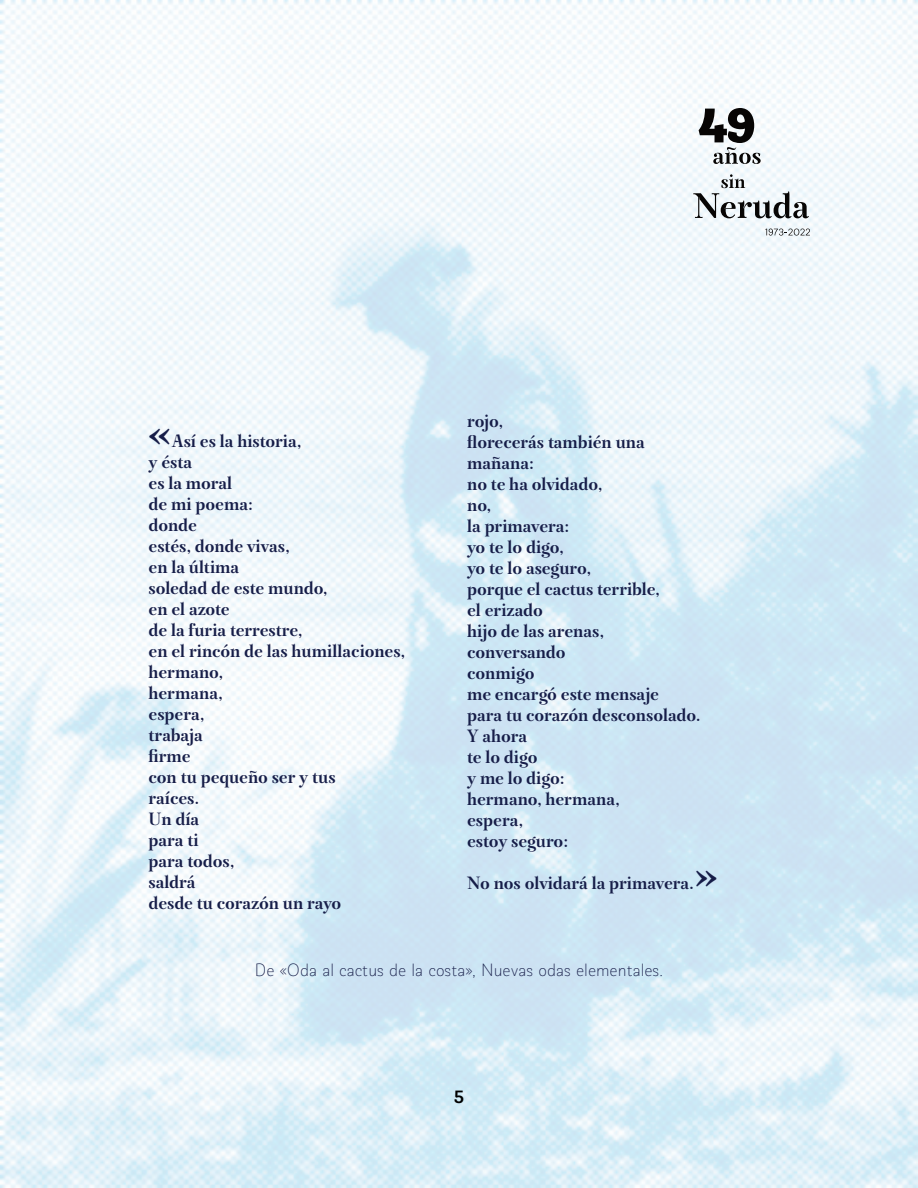
<style>
.page{position:relative;width:918px;height:1188px;background:#fff}
.page>*{position:absolute;margin:0;border:0;box-sizing:border-box;transform-origin:0 0}
.t1{font:700 45px "Biblioteca";color:#161d48}
.t2{font:700 18px/21px "Biblioteca";color:#161d48}
.t3{font:300 18px "Biblioteca Sans";color:#161d48}
.t4{font:700 18px "Biblioteca Sans";color:#000}
</style>
<div class="page">
<img style="left:0;top:0;width:918px;height:1188px">
<svg style="left:693px;top:174px;width:116px;height:44px"></svg>
<svg style="left:765px;top:229px;width:45px;height:7px"></svg>
<svg style="left:699px;top:108px;width:62px;height:56px"></svg>
<h1 class="t1" style="left:149px;top:414px;width:25px">«</h1>
<p class="t2" style="left:149px;top:432px;width:258px;text-indent:23px">Así es la historia,<br>y ésta<br>es la moral<br>de mi poema:<br>donde<br>estés, donde vivas,<br>en la última<br>soledad de este mundo,<br>en el azote<br>de la furia terrestre,<br>en el rincón de las humillaciones, hermano,<br>hermana,<br>espera,<br>trabaja<br>firme<br>con tu pequeño ser y tus<br>raíces.<br>Un día<br>para ti<br>para todos,<br>saldrá<br>desde tu corazón un rayo</p>
<p class="t2" style="left:467px;top:412px;width:235px">rojo,<br>florecerás también una mañana:<br>no te ha olvidado,<br>no,<br>la primavera:<br>yo te lo digo,<br>yo te lo aseguro,<br>porque el cactus terrible,<br>el erizado<br>hijo de las arenas, conversando<br>conmigo<br>me encargó este mensaje<br>para tu corazón desconsolado.<br>Y ahora<br>te lo digo<br>y me lo digo:<br>hermano, hermana,<br>espera,<br>estoy seguro:</p>
<p class="t2" style="left:467px;top:874px;width:228px">No nos olvidará la primavera.</p>
<h1 class="t1" style="left:694px;top:856px;width:25px">»</h1>
<p class="t3" style="left:255px;top:963px;width:410px">De «Oda al cactus de la costa», Nuevas odas elementales.</p>
<p class="t4" style="left:454px;top:1090px;width:11px">5</p>
</div>
